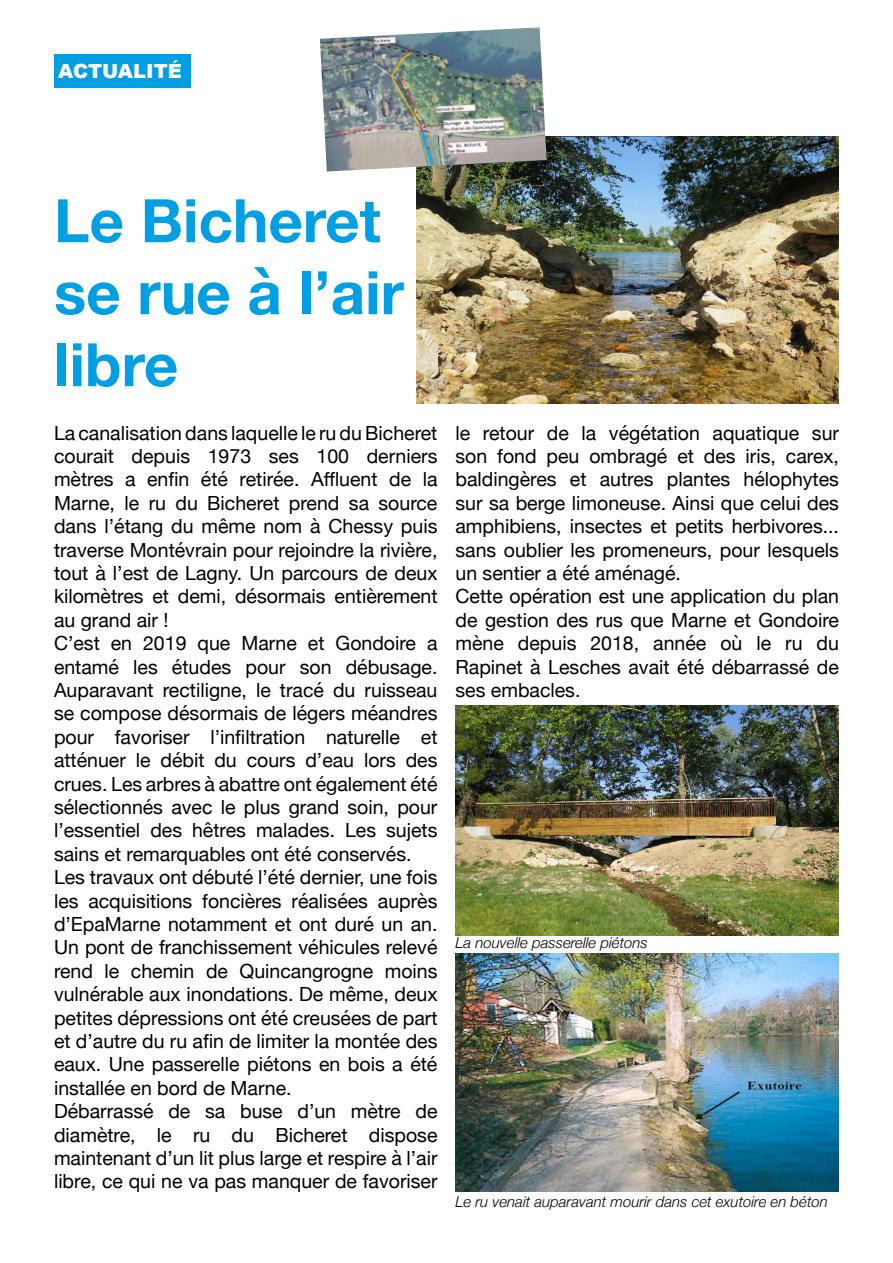
<style>
.page{position:relative;width:893px;height:1263px;background:#fff}
.page>*{position:absolute;margin:0;border:0;box-sizing:border-box;transform-origin:0 0}
.t1{font:700 60px/72px "Helvetica Neue";color:#009fe3}
.t2{font:19.5px/23.4px "Helvetica Neue";color:#000}
.t3{font:900 19.5px "Arial";color:#fff}
.t4{font:italic 300 15px "Helvetica Neue";color:#000}
</style>
<div class="page">
<div style="left:54px;top:54px;width:136px;height:33px;background:#009fe3"></div>
<img style="left:417px;top:136px;width:422px;height:268px">
<img style="left:455px;top:706px;width:384px;height:229px">
<img style="left:455px;top:954px;width:384px;height:238px">
<img style="left:320px;top:27px;width:227px;height:144px">
<p class="t3" style="left:58px;top:56px;width:125px">ACTUALITÉ</p>
<h1 class="t1" style="left:54px;top:186px;width:351px">Le Bicheret se rue à l’air libre</h1>
<p class="t2" style="left:54px;top:422px;width:385px">La canalisation dans laquelle le ru du Bicheret courait depuis 1973 ses 100 derniers mètres a enfin été retirée. Affluent de la Marne, le ru du Bicheret prend sa source dans l’étang du même nom à Chessy puis traverse Montévrain pour rejoindre la rivière, tout à l’est de Lagny. Un parcours de deux kilomètres et demi, désormais entièrement au grand air !<br>C’est en 2019 que Marne et Gondoire a entamé les études pour son débusage.<br>Auparavant rectiligne, le tracé du ruisseau se compose désormais de légers méandres pour favoriser l’infiltration naturelle et atténuer le débit du cours d’eau lors des crues. Les arbres à abattre ont également été sélectionnés avec le plus grand soin, pour l’essentiel des hêtres malades. Les sujets sains et remarquables ont été conservés.<br>Les travaux ont débuté l’été dernier, une fois les acquisitions foncières réalisées auprès d’EpaMarne notamment et ont duré un an.<br>Un pont de franchissement véhicules relevé rend le chemin de Quincangrogne moins vulnérable aux inondations. De même, deux petites dépressions ont été creusées de part et d’autre du ru afin de limiter la montée des eaux. Une passerelle piétons en bois a été installée en bord de Marne.<br>Débarrassé de sa buse d’un mètre de diamètre, le ru du Bicheret dispose maintenant d’un lit plus large et respire à l’air libre, ce qui ne va pas manquer de favoriser</p>
<p class="t2" style="left:455px;top:422px;width:385px">le retour de la végétation aquatique sur son fond peu ombragé et des iris, carex, baldingères et autres plantes hélophytes sur sa berge limoneuse. Ainsi que celui des amphibiens, insectes et petits herbivores... sans oublier les promeneurs, pour lesquels un sentier a été aménagé.<br>Cette opération est une application du plan de gestion des rus que Marne et Gondoire mène depuis 2018, année où le ru du Rapinet à Lesches avait été débarrassé de ses embacles.</p>
<p class="t4" style="left:455px;top:1189px;width:374px">Le ru venait auparavant mourir dans cet exutoire en béton</p>
<p class="t4" style="left:455px;top:931px;width:194px">La nouvelle passerelle piétons</p>
</div>
